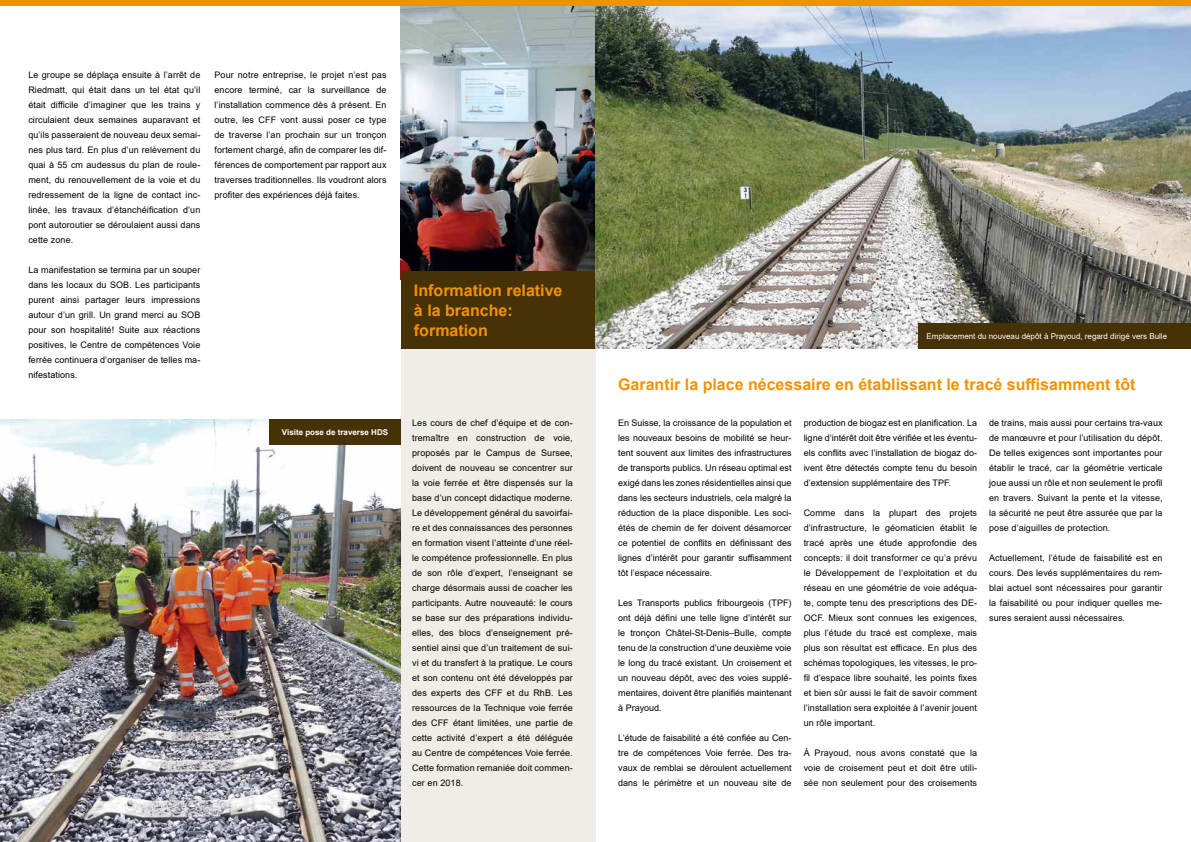
<style>
.page{position:relative;width:1191px;height:842px;background:#fff}
.page>*{position:absolute;margin:0;border:0;box-sizing:border-box;transform-origin:0 0}
.t1{font:700 16px/20px "Arial";color:#f39200}
.t2{font:9px/15px "Arial";letter-spacing:.01em;color:#000;text-align:justify}
.t3{font:8px "Arial";color:#fff}
.t4{font:700 8px "Arial";color:#fff}
</style>
<div class="page">
<img style="left:401px;top:6px;width:194px;height:265px">
<div style="left:401px;top:298px;width:194px;height:544px;background:#f0ece7"></div>
<img style="left:0;top:420px;width:401px;height:422px">
<div style="left:401px;top:271px;width:194px;height:78px;background:#473207"></div>
<img style="left:595px;top:6px;width:596px;height:343px">
<div style="left:0;top:0;width:1191px;height:6px;background:#f39200"></div>
<div style="left:918px;top:323px;width:273px;height:26px;background:#473207"></div>
<div style="left:269px;top:420px;width:132px;height:25px;background:#473207"></div>
<p class="t2" style="left:28px;top:67px;width:173px">Le groupe se déplaça ensuite à l’arrêt de Riedmatt, qui était dans un tel état qu’il était difficile d’imaginer que les trains y circulaient deux semaines auparavant et qu’ils passeraient de nouveau deux semai&shy;nes plus tard. En plus d’un relèvement du quai à 55 cm audessus du plan de roule&shy;ment, du renouvellement de la voie et du redressement de la ligne de contact inc&shy;linée, les travaux d’étanchéification d’un pont autoroutier se déroulaient aussi dans cette zone.</p>
<p class="t2" style="left:28px;top:262px;width:173px">La manifestation se termina par un souper dans les locaux du SOB. Les participants purent ainsi partager leurs impressions autour d’un grill. Un grand merci au SOB pour son hospitalité! Suite aux réactions positives, le Centre de compétences Voie ferrée continuera d’organiser de telles ma&shy;nifestations.</p>
<p class="t2" style="left:214px;top:67px;width:173px">Pour notre entreprise, le projet n’est pas encore terminé, car la surveillance de l’installation commence dès à présent. En outre, les CFF vont aussi poser ce type de traverse l’an prochain sur un tronçon fortement chargé, afin de comparer les dif&shy;férences de comportement par rapport aux traverses traditionnelles. Ils voudront alors profiter des expériences déjà faites.</p>
<p class="t4" style="left:282px;top:427px;width:108px">Visite pose de traverse HDS</p>
<h1 class="t1" style="left:414px;top:281px;width:150px">Information relative à la branche: formation</h1>
<p class="t2" style="left:412px;top:415px;width:162px">Les cours de chef d’équipe et de con&shy;tremaître en construction de voie, proposés par le Campus de Sursee, doivent de nouveau se concentrer sur la voie ferrée et être dispensés sur la base d’un concept didactique moderne.<br>Le développement général du savoirfai&shy;re et des connaissances des personnes en formation visent l’atteinte d’une réel&shy;le compétence professionnelle. En plus de son rôle d’expert, l’enseignant se charge désormais aussi de coacher les participants. Autre nouveauté: le cours se base sur des préparations individu&shy;elles, des blocs d’enseignement pré&shy;sentiel ainsi que d’un traitement de sui&shy;vi et du transfert à la pratique. Le cours et son contenu ont été développés par des experts des CFF et du RhB. Les ressources de la Technique voie ferrée des CFF étant limitées, une partie de cette activité d’expert a été déléguée au Centre de compétences Voie ferrée.<br>Cette formation remaniée doit commen&shy;cer en 2018.</p>
<p class="t3" style="left:926px;top:330px;width:242px">Emplacement du nouveau dépôt à Prayoud, regard dirigé vers Bulle</p>
<h1 class="t1" style="left:618px;top:374px;width:519px">Garantir la place nécessaire en établissant le tracé suffisamment tôt</h1>
<p class="t2" style="left:618px;top:415px;width:175px">En Suisse, la croissance de la population et les nouveaux besoins de mobilité se heur&shy;tent souvent aux limites des infrastructures de transports publics. Un réseau optimal est exigé dans les zones résidentielles ainsi que dans les secteurs industriels, cela malgré la réduction de la place disponible. Les soci&shy;étés de chemin de fer doivent désamorcer ce potentiel de conflits en définissant des lignes d’intérêt pour garantir suffisamment tôt l’espace nécessaire.</p>
<p class="t2" style="left:618px;top:595px;width:175px">Les Transports publics fribourgeois (TPF) ont déjà défini une telle ligne d’intérêt sur le tronçon Châtel-St-Denis–Bulle, compte tenu de la construction d’une deuxième voie le long du tracé existant. Un croisement et un nouveau dépôt, avec des voies supplé&shy;mentaires, doivent être planifiés maintenant à Prayoud.</p>
<p class="t2" style="left:618px;top:730px;width:175px">L’étude de faisabilité a été confiée au Cen&shy;tre de compétences Voie ferrée. Des tra&shy;vaux de remblai se déroulent actuellement dans le périmètre et un nouveau site de</p>
<p class="t2" style="left:803px;top:415px;width:175px">production de biogaz est en planification. La ligne d’intérêt doit être vérifiée et les éventu&shy;els conflits avec l’installation de biogaz do&shy;ivent être détectés compte tenu du besoin d’extension supplémentaire des TPF.</p>
<p class="t2" style="left:803px;top:506px;width:175px">Comme dans la plupart des projets d’infrastructure, le géomaticien établit le tracé après une étude approfondie des concepts: il doit transformer ce qu’a prévu le Développement de l’exploitation et du réseau en une géométrie de voie adéqua&shy;te, compte tenu des prescriptions des DE-OCF. Mieux sont connues les exigences, plus l’étude du tracé est complexe, mais plus son résultat est efficace. En plus des schémas topologiques, les vitesses, le pro&shy;fil d’espace libre souhaité, les points fixes et bien sûr aussi le fait de savoir comment l’installation sera exploitée à l’avenir jouent un rôle important.</p>
<p class="t2" style="left:803px;top:746px;width:175px">À Prayoud, nous avons constaté que la voie de croisement peut et doit être utili&shy;sée non seulement pour des croisements</p>
<p class="t2" style="left:989px;top:416px;width:175px">de trains, mais aussi pour certains tra-vaux de manœuvre et pour l’utilisation du dépôt.<br>De telles exigences sont importantes pour établir le tracé, car la géométrie verticale joue aussi un rôle et non seulement le profil en travers. Suivant la pente et la vitesse, la sécurité ne peut être assurée que par la pose d’aiguilles de protection.</p>
<p class="t2" style="left:989px;top:551px;width:175px">Actuellement, l’étude de faisabilité est en cours. Des levés supplémentaires du rem&shy;blai actuel sont nécessaires pour garantir la faisabilité ou pour indiquer quelles me&shy;sures seraient aussi nécessaires.</p>
</div>
